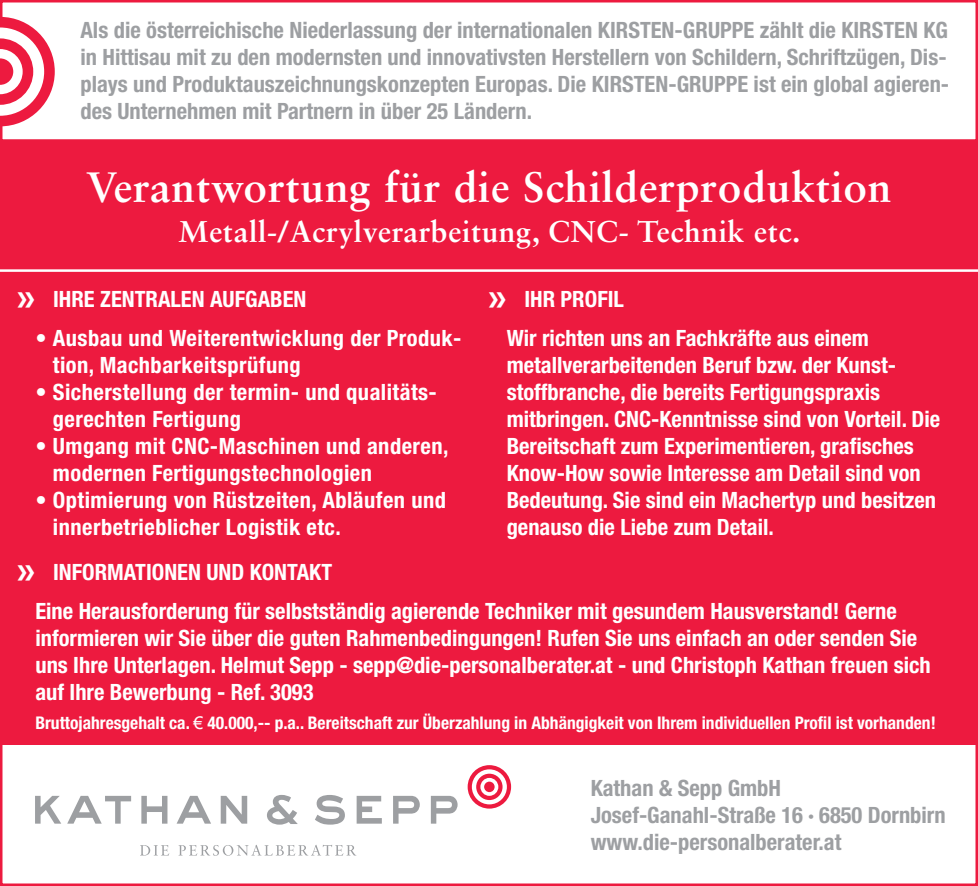
<style>
.page{position:relative;width:978px;height:886px;background:#fff}
.page>*{position:absolute;margin:0;border:0;box-sizing:border-box;transform-origin:0 0}
.t1{font:700 42.5px "Sabon LT Std";letter-spacing:.02em;color:#fff}
.t2{font:700 40px "Myriad Pro";color:#fff}
.t3{font:700 30px "Sabon LT Std";letter-spacing:.02em;color:#fff}
.t4{font:700 condensed 22.5px/27px "Helvetica Neue LT Std";color:#fff}
.t5{font:700 condensed 22.5px/27px "Helvetica Neue LT Std";color:#9d9fa2}
.t6{font:700 condensed 22.5px/27px "Helvetica Neue LT Std";letter-spacing:.02em;color:#fff}
.t7{font:700 condensed 17.5px "Helvetica Neue LT Std";color:#fff}
.s1{font-family:"Arial";font-weight:400;font-stretch:normal}
</style>
<div class="page">
<div style="left:0;top:0;width:978px;height:744px;background:#ed1a3f"></div>
<div style="left:1px;top:1px;width:976px;height:139px;background:#fff"></div>
<div style="left:0;top:0;width:978px;height:142px;border:2px solid #ed1a3f"></div>
<svg style="left:468px;top:765px;width:43px;height:43px"></svg>
<svg style="left:35px;top:796px;width:26px;height:27px"></svg>
<svg style="left:67px;top:796px;width:64px;height:28px"></svg>
<svg style="left:141px;top:796px;width:26px;height:27px"></svg>
<svg style="left:177px;top:796px;width:34px;height:28px"></svg>
<svg style="left:221px;top:796px;width:26px;height:27px"></svg>
<svg style="left:315px;top:795px;width:30px;height:29px"></svg>
<svg style="left:357px;top:796px;width:25px;height:27px"></svg>
<svg style="left:393px;top:796px;width:27px;height:27px"></svg>
<svg style="left:431px;top:796px;width:27px;height:27px"></svg>
<svg style="left:140px;top:845px;width:29px;height:10px"></svg>
<svg style="left:178px;top:845px;width:178px;height:11px"></svg>
<svg style="left:267px;top:795px;width:31px;height:29px"></svg>
<svg style="left:0;top:17px;width:55px;height:109px"></svg>
<hr style="left:0;top:269px;width:978px;height:3px;background:#fff">
<p class="t5" style="left:80px;top:17px;width:870px;text-align:justify">Als die österreichische Niederlassung der internationalen KIRSTEN-GRUPPE zählt die KIRSTEN KG in Hittisau mit zu den modernsten und innovativsten Herstellern von Schildern, Schriftzügen, Dis&shy;plays und Produktauszeichnungskonzepten Europas. Die KIRSTEN-GRUPPE ist ein global agieren&shy;des Unternehmen mit Partnern in über 25 Ländern.</p>
<h1 class="t1" style="left:86px;top:161px;width:807px">Verantwortung für die Schilderproduktion</h1>
<h3 class="t3" style="left:178px;top:213px;width:624px">Metall-/Acrylverarbeitung, CNC- Technik etc.</h3>
<p class="t4" style="left:53px;top:285px;width:255px">IHRE ZENTRALEN AUFGABEN</p>
<p class="t4" style="left:524px;top:285px;width:101px">IHR PROFIL</p>
<h2 class="t2" style="left:17px;top:271px;width:20px">»</h2>
<h2 class="t2" style="left:488px;top:271px;width:20px">»</h2>
<p class="t6" style="left:53px;top:324px;width:410px;text-indent:-18px">• Ausbau und Weiterentwicklung der Produk&shy;tion, Machbarkeitsprüfung</p>
<p class="t6" style="left:53px;top:378px;width:385px;text-indent:-18px">• Sicherstellung der termin- und qualitäts&shy;gerechten Fertigung</p>
<p class="t6" style="left:53px;top:432px;width:397px;text-indent:-18px">• Umgang mit CNC-Maschinen und anderen, modernen Fertigungstechnologien</p>
<p class="t6" style="left:53px;top:486px;width:395px;text-indent:-18px">• Optimierung von Rüstzeiten, Abläufen und innerbetrieblicher Logistik etc.</p>
<p class="t4" style="left:507px;top:324px;width:435px">Wir richten uns an Fachkräfte aus einem metallverarbeitenden Beruf bzw. der Kunst&shy;stoffbranche, die bereits Fertigungspraxis mitbringen. CNC-Kenntnisse sind von Vorteil. Die Bereitschaft zum Experimentieren, grafisches Know-How sowie Interesse am Detail sind von Bedeutung. Sie sind ein Machertyp und besitzen genauso die Liebe zum Detail.</p>
<p class="t4" style="left:35px;top:551px;width:863px;line-height:39.5px;text-indent:18px">INFORMATIONEN UND KONTAKT<br>Eine Herausforderung für selbstständig agierende Techniker mit gesundem Hausverstand! Gerne</p>
<p class="t4" style="left:35px;top:624px;width:897px">informieren wir Sie über die guten Rahmenbedingungen! Rufen Sie uns einfach an oder senden Sie uns Ihre Unterlagen. Helmut Sepp - sepp@die-personalberater.at - und Christoph Kathan freuen sich auf Ihre Bewerbung - Ref. 3093</p>
<p class="t7" style="left:35px;top:712px;width:902px">Bruttojahresgehalt ca. <span class="s1">€</span> 40.000,-- p.a.. Bereitschaft zur Überzahlung in Abhängigkeit von Ihrem individuellen Profil ist vorhanden!</p>
<h2 class="t2" style="left:17px;top:543px;width:20px">»</h2>
<p class="t5" style="left:591px;top:774px;width:356px">Kathan &amp; Sepp GmbH<br>Josef-Ganahl-Straße 16 · 6850 Dornbirn www.die-personalberater.at</p>
</div>
